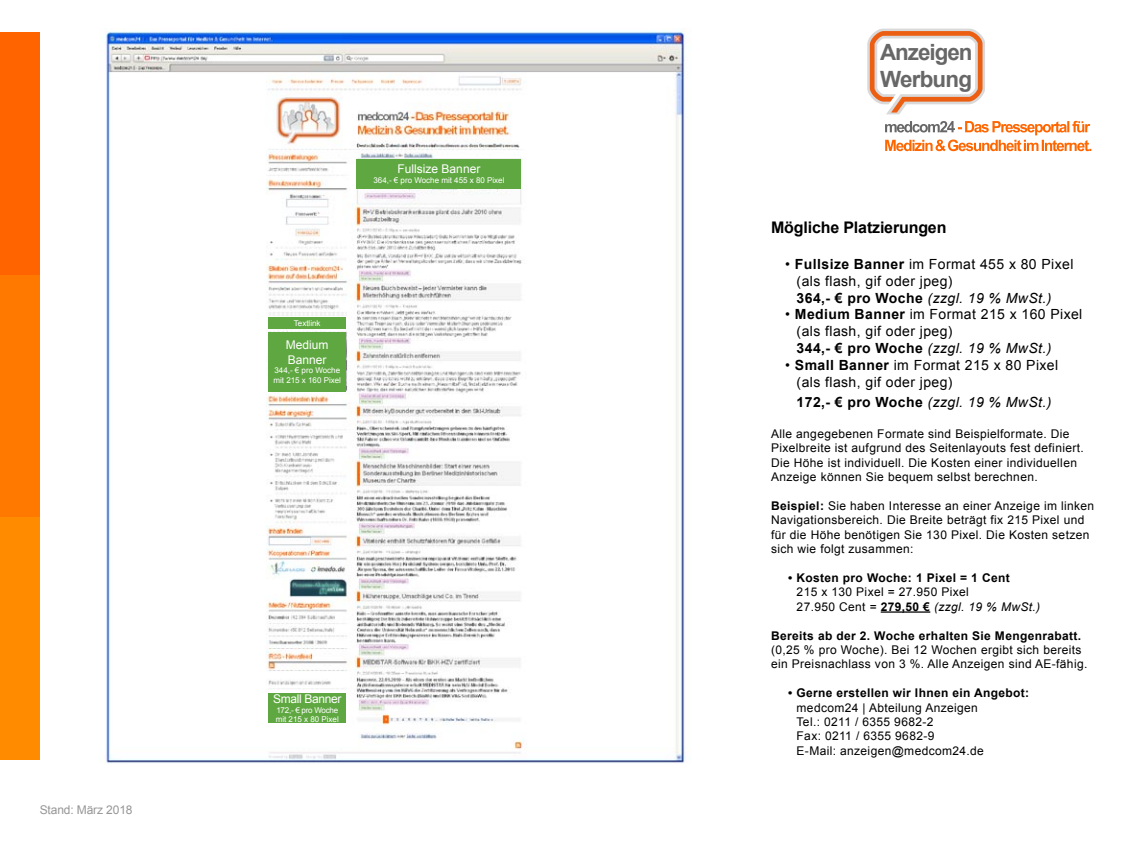
<style>
.page{position:relative;width:1134px;height:851px;background:#fff}
.page>*{position:absolute;margin:0;border:0;box-sizing:border-box;transform-origin:0 0}
.t1{font:700 22.4px/26.8px "Arial";letter-spacing:-.045em;color:#676767}
.t2{font:700 16px "Arial";letter-spacing:-.01em;color:#000}
.t3{font:14px/16.8px "Arial";letter-spacing:.03em;color:#000}
.t4{font:italic 14px "Arial";letter-spacing:.03em;color:#000}
.t5{font:12px/14.4px "Arial";letter-spacing:.03em;color:#000}
.t6{font:700 12px "Arial";letter-spacing:.03em;color:#000}
.t7{font:italic 12px "Arial";letter-spacing:.03em;color:#000}
.t8{font:12px/14.4px "Arial";color:#fff}
.t9{font:12px "Arial";letter-spacing:-.01em;color:#969696}
.t10{font:12px "Arial";letter-spacing:-.03em;color:#fff}
.t11{font:8px "Arial";color:#fff}
.t12{font:8px "Arial";letter-spacing:-.03em;color:#fff}
.s1{font-weight:700}
.s2{font-style:italic}
.s3{font-weight:700;font-style:normal}
.s4{font-style:normal}
</style>
<div class="page">
<svg style="left:867px;top:28px;width:118px;height:86px"></svg>
<svg style="left:885px;top:121px;width:206px;height:30px"></svg>
<img style="left:99px;top:28px;width:590px;height:736px">
<div style="left:269px;top:332px;width:77px;height:59px;background:#5fa841"></div>
<div style="left:269px;top:317px;width:77px;height:12px;background:#5fa841"></div>
<div style="left:357px;top:159px;width:164px;height:30px;background:#5fa841"></div>
<div style="left:269px;top:693px;width:77px;height:30px;background:#5fa841"></div>
<div style="left:532px;top:159px;width:39px;height:119px;background:#fff"></div>
<div style="left:532px;top:283px;width:39px;height:60px;background:#fff"></div>
<div style="left:532px;top:414px;width:39px;height:119px;background:#fff"></div>
<div style="left:532px;top:539px;width:39px;height:119px;background:#fff"></div>
<div style="left:532px;top:349px;width:39px;height:59px;background:#fff"></div>
<div style="left:532px;top:663px;width:39px;height:60px;background:#fff"></div>
<div style="left:0;top:33px;width:40px;height:242px;background:#ff6400"></div>
<div style="left:0;top:275px;width:40px;height:242px;background:#ff7800"></div>
<div style="left:0;top:517px;width:40px;height:243px;background:#ff8c00"></div>
<hr style="left:881px;top:611px;width:49px;height:1px;background:#000">
<p class="t9" style="left:40px;top:801px;width:94px">Stand: März 2018</p>
<p class="t8" style="left:398px;top:162px;width:84px">Fullsize Banner</p>
<p class="t11" style="left:373px;top:174px;width:133px">364,- € pro Woche mit 455 x 80 Pixel</p>
<p class="t11" style="left:294px;top:318px;width:28px">Textlink</p>
<p class="t8" style="left:286px;top:338px;width:44px">Medium<br>Banner</p>
<p class="t11" style="left:274px;top:365px;width:67px">344,- € pro Woche</p>
<p class="t11" style="left:273px;top:374px;width:69px">mit 215 x 160 Pixel</p>
<p class="t10" style="left:273px;top:690px;width:70px">Small Banner</p>
<p class="t12" style="left:276px;top:704px;width:63px">172,- € pro Woche</p>
<p class="t11" style="left:276px;top:714px;width:65px">mit 215 x 80 Pixel</p>
<p class="t1" style="left:880px;top:39px;width:94px">Anzeigen<br>Werbung</p>
<p class="t2" style="left:771px;top:216px;width:177px">Mögliche Platzierungen</p>
<p class="t3" style="left:797px;top:255px;width:278px;text-indent:-11px">• <span class="s1">Fullsize Banner</span> im Format 455 x 80 Pixel (als flash, gif oder jpeg)<br><span class="s1">364,- € pro Woche</span> <span class="s2">(zzgl. 19 % MwSt.)</span></p>
<p class="t3" style="left:797px;top:306px;width:287px;text-indent:-11px">• <span class="s1">Medium Banner</span> im Format 215 x 160 Pixel (als flash, gif oder jpeg)<br><span class="s1">344,- € pro Woche</span> <span class="s2">(zzgl. 19 % MwSt.)</span></p>
<p class="t3" style="left:797px;top:356px;width:263px;text-indent:-11px">• <span class="s1">Small Banner</span> im Format 215 x 80 Pixel (als flash, gif oder jpeg)</p>
<p class="t4" style="left:797px;top:392px;width:256px"><span class="s3">172,- € pro Woche</span> (zzgl. 19 % MwSt.)</p>
<p class="t5" style="left:771px;top:426px;width:314px">Alle angegebenen Formate sind Beispielformate. Die Pixelbreite ist aufgrund des Seitenlayouts fest definiert.<br>Die Höhe ist individuell. Die Kosten einer individuellen Anzeige können Sie bequem selbst berechnen.</p>
<p class="t5" style="left:771px;top:498px;width:325px"><span class="s1">Beispiel:</span> Sie haben Interesse an einer Anzeige im linken Navigationsbereich. Die Breite beträgt fix 215 Pixel und für die Höhe benötigen Sie 130 Pixel. Die Kosten setzen sich wie folgt zusammen:</p>
<p class="t6" style="left:788px;top:569px;width:223px">• Kosten pro Woche: 1 Pixel = 1 Cent</p>
<p class="t5" style="left:797px;top:584px;width:174px">215 x 130 Pixel = 27.950 Pixel</p>
<p class="t7" style="left:797px;top:598px;width:245px"><span class="s4">27.950 Cent =</span> <span class="s3">279,50 €</span> (zzgl. 19 % MwSt.)</p>
<p class="t5" style="left:771px;top:628px;width:318px"><span class="s1">Bereits ab der 2. Woche erhalten Sie Mengenrabatt. </span>(0,25 % pro Woche). Bei 12 Wochen ergibt sich bereits ein Preisnachlass von 3 %. Alle Anzeigen sind AE-fähig.</p>
<p class="t6" style="left:788px;top:684px;width:243px">• Gerne erstellen wir Ihnen ein Angebot:</p>
<p class="t5" style="left:797px;top:700px;width:183px">medcom24 | Abteilung Anzeigen</p>
<p class="t5" style="left:797px;top:714px;width:138px">Tel.: 0211 / 6355 9682-2</p>
<p class="t5" style="left:797px;top:728px;width:139px">Fax: 0211 / 6355 9682-9</p>
<p class="t5" style="left:797px;top:743px;width:189px">E-Mail: anzeigen@medcom24.de</p>
</div>
